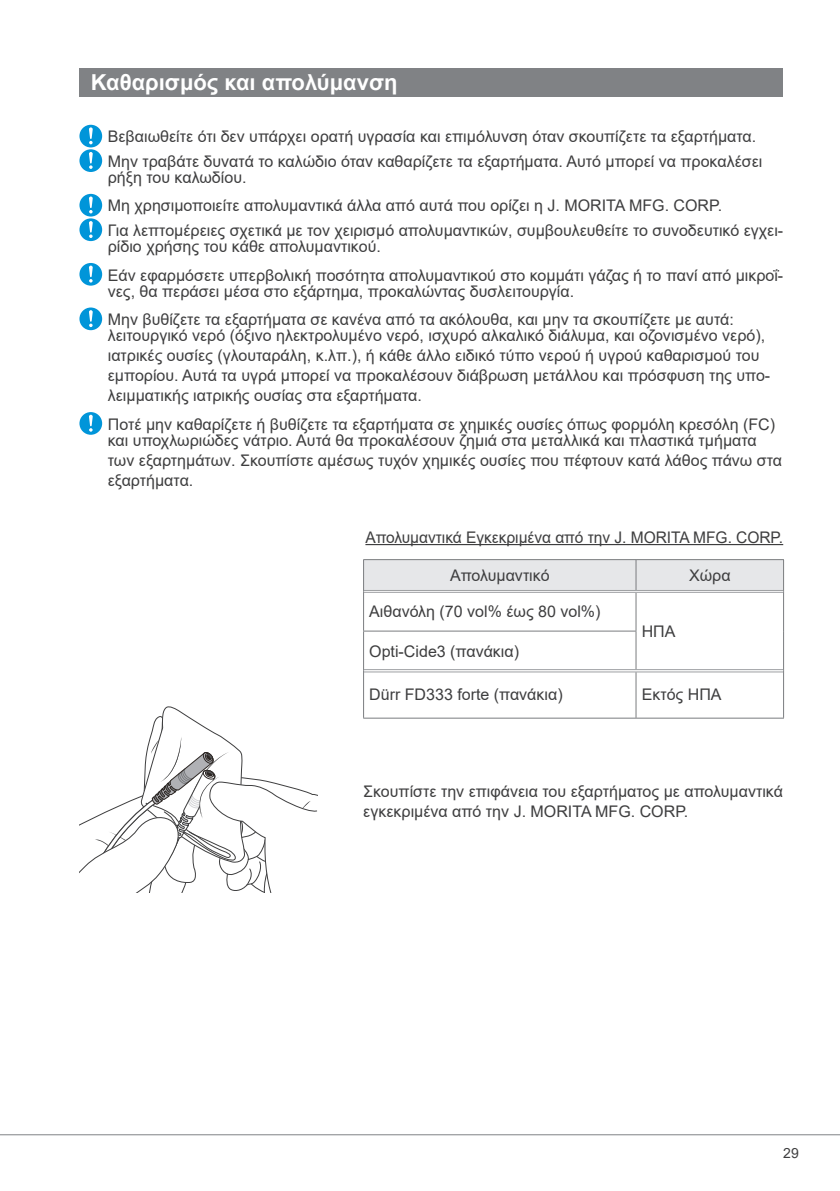
<style>
.page{position:relative;width:840px;height:1191px;background:#fff}
.page>*{position:absolute;margin:0;border:0;box-sizing:border-box;transform-origin:0 0}
.t1{font:700 22px "Arial";color:#fff}
.t2{font:16px/16.2px "Arial";color:#3e3e3f}
.t3{font:14px "Arial";color:#3e3e3f}
</style>
<div class="page">
<hr style="left:0;top:1134px;width:839px;height:1px;background:#808285">
<div style="left:79px;top:68px;width:703px;height:28px;background:#808285"></div>
<svg style="left:79px;top:706px;width:238px;height:186px"></svg>
<svg style="left:79px;top:125px;width:23px;height:47px"></svg>
<svg style="left:79px;top:194px;width:23px;height:47px"></svg>
<svg style="left:79px;top:263px;width:23px;height:23px"></svg>
<svg style="left:79px;top:307px;width:23px;height:23px"></svg>
<svg style="left:79px;top:412px;width:23px;height:23px"></svg>
<hr style="left:365px;top:544px;width:417px;height:1px;background:#3e3e3f">
<div style="left:364px;top:560px;width:418px;height:30px;background:#e6e7e9"></div>
<hr style="left:363px;top:671px;width:1px;height:47px;background:#7a7c7f">
<hr style="left:635px;top:672px;width:1px;height:46px;background:#7a7c7f">
<hr style="left:782px;top:671px;width:1px;height:47px;background:#7a7c7f">
<hr style="left:363px;top:718px;width:272px;height:1px;background:#7a7c7f">
<hr style="left:363px;top:559px;width:272px;height:1px;background:#7a7c7f">
<hr style="left:363px;top:560px;width:1px;height:31px;background:#7a7c7f">
<hr style="left:635px;top:559px;width:148px;height:1px;background:#7a7c7f">
<hr style="left:635px;top:560px;width:1px;height:30px;background:#7a7c7f">
<hr style="left:782px;top:560px;width:1px;height:31px;background:#7a7c7f">
<hr style="left:363px;top:591px;width:1px;height:40px;background:#7a7c7f">
<hr style="left:635px;top:593px;width:1px;height:38px;background:#7a7c7f">
<hr style="left:782px;top:591px;width:1px;height:40px;background:#7a7c7f">
<hr style="left:363px;top:631px;width:273px;height:1px;background:#7a7c7f">
<hr style="left:363px;top:631px;width:1px;height:40px;background:#7a7c7f">
<hr style="left:635px;top:631px;width:1px;height:38px;background:#7a7c7f">
<hr style="left:782px;top:631px;width:1px;height:40px;background:#7a7c7f">
<hr style="left:364px;top:590px;width:271px;height:1px;background:#9d9fa2">
<hr style="left:364px;top:592px;width:271px;height:1px;background:#9d9fa2">
<hr style="left:635px;top:590px;width:147px;height:1px;background:#9d9fa2">
<hr style="left:635px;top:592px;width:147px;height:1px;background:#9d9fa2">
<hr style="left:635px;top:669px;width:147px;height:1px;background:#9d9fa2">
<hr style="left:635px;top:671px;width:147px;height:1px;background:#9d9fa2">
<hr style="left:364px;top:669px;width:271px;height:1px;background:#9d9fa2">
<hr style="left:364px;top:671px;width:271px;height:1px;background:#9d9fa2">
<hr style="left:635px;top:718px;width:148px;height:1px;background:#7a7c7f">
<h1 class="t1" style="left:91px;top:67px;width:308px">Καθαρισμός και απολύμανση</h1>
<p class="t2" style="left:108px;top:124px;width:655px;line-height:24.6px">Βεβαιωθείτε ότι δεν υπάρχει ορατή υγρασία και επιμόλυνση όταν σκουπίζετε τα εξαρτήματα.<br>Μην τραβάτε δυνατά το καλώδιο όταν καθαρίζετε τα εξαρτήματα. Αυτό μπορεί να προκαλέσει</p>
<p class="t2" style="left:108px;top:163px;width:615px;line-height:28.4px">ρήξη του καλωδίου.<br>Μη χρησιμοποιείτε απολυμαντικά άλλα από αυτά που ορίζει η J. MORITA MFG. CORP.</p>
<p class="t2" style="left:108px;top:222px;width:676px">Για λεπτομέρειες σχετικά με τον χειρισμό απολυμαντικών, συμβουλευθείτε το συνοδευτικό εγχει&shy;ρίδιο χρήσης του κάθε απολυμαντικού.</p>
<p class="t2" style="left:108px;top:267px;width:676px">Εάν εφαρμόσετε υπερβολική ποσότητα απολυμαντικού στο κομμάτι γάζας ή το πανί από μικροΐ&shy;νες, θα περάσει μέσα στο εξάρτημα, προκαλώντας δυσλειτουργία.</p>
<p class="t2" style="left:108px;top:311px;width:658px">Μην βυθίζετε τα εξαρτήματα σε κανένα από τα ακόλουθα, και μην τα σκουπίζετε με αυτά: λειτουργικό νερό (όξινο ηλεκτρολυμένο νερό, ισχυρό αλκαλικό διάλυμα, και οζονισμένο νερό),</p>
<p class="t2" style="left:108px;top:345px;width:663px;line-height:20px">ιατρικές ουσίες (γλουταράλη, κ.λπ.), ή κάθε άλλο ειδικό τύπο νερού ή υγρού καθαρισμού του εμπορίου. Αυτά τα υγρά μπορεί να προκαλέσουν διάβρωση μετάλλου και πρόσφυση της υπο&shy;λειμματικής ιατρικής ουσίας στα εξαρτήματα.</p>
<p class="t2" style="left:108px;top:416px;width:668px">Ποτέ μην καθαρίζετε ή βυθίζετε τα εξαρτήματα σε χημικές ουσίες όπως φορμόλη κρεσόλη (FC) και υποχλωριώδες νάτριο. Αυτά θα προκαλέσουν ζημιά στα μεταλλικά και πλαστικά τμήματα</p>
<p class="t2" style="left:108px;top:450px;width:675px;line-height:20px">των εξαρτημάτων. Σκουπίστε αμέσως τυχόν χημικές ουσίες που πέφτουν κατά λάθος πάνω στα εξαρτήματα.</p>
<p class="t2" style="left:365px;top:529px;width:419px">Απολυμαντικά Εγκεκριμένα από την J. MORITA MFG. CORP.</p>
<p class="t2" style="left:450px;top:567px;width:101px">Απολυμαντικό</p>
<p class="t2" style="left:688px;top:567px;width:43px">Χώρα</p>
<p class="t2" style="left:369px;top:603px;width:233px">Αιθανόλη (70 vol% έως 80 vol%)</p>
<p class="t2" style="left:641px;top:623px;width:35px">ΗΠΑ</p>
<p class="t2" style="left:369px;top:643px;width:151px">Opti-Cide3 (πανάκια)</p>
<p class="t2" style="left:369px;top:686px;width:195px">Dürr FD333 forte (πανάκια)</p>
<p class="t2" style="left:641px;top:686px;width:81px">Εκτός ΗΠΑ</p>
<p class="t2" style="left:363px;top:781px;width:421px;line-height:20px">Σκουπίστε την επιφάνεια του εξαρτήματος με απολυμαντικά εγκεκριμένα από την J. MORITA MFG. CORP.</p>
<p class="t3" style="left:782px;top:1143px;width:17px">29</p>
</div>
